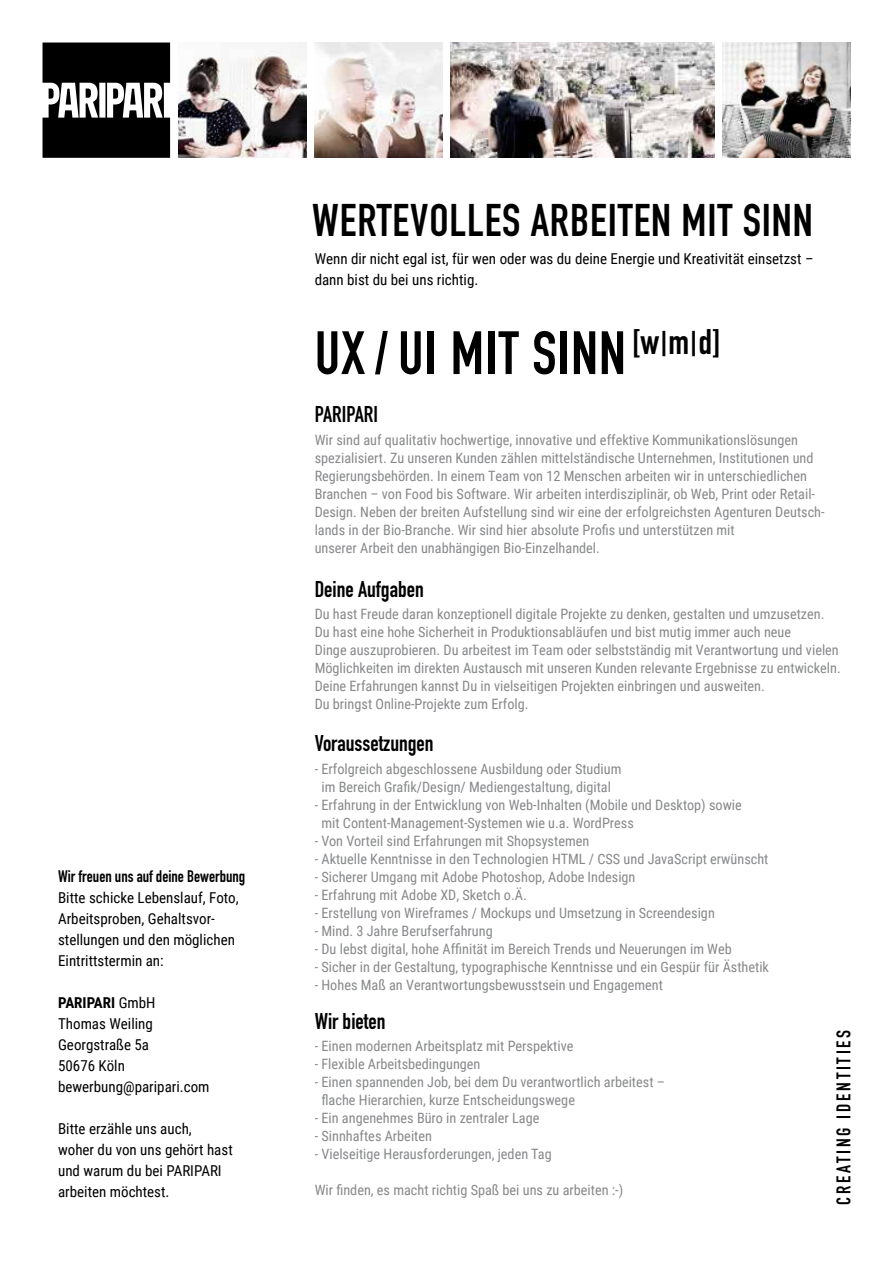
<style>
.page{position:relative;width:893px;height:1263px;background:#fff}
.page>*{position:absolute;margin:0;border:0;box-sizing:border-box;transform-origin:0 0}
.t1{font:60px "DIN Engschrift";letter-spacing:.02em;color:#000}
.t2{font:45px "DIN Engschrift";letter-spacing:.02em;color:#000}
.t3{font:22.5px "DIN Engschrift";color:#000}
.t4{font:19.5px "DIN Engschrift";letter-spacing:.14em;color:#000}
.t5{font:16.5px "DIN Engschrift";color:#000}
.t6{font:15px/21px "Roboto Condensed";color:#000}
.t7{font:14.25px/18px "Roboto Condensed";color:#87888a}
.s1{font-weight:700}
</style>
<div class="page">
<img style="left:179px;top:43px;width:127px;height:115px">
<img style="left:315px;top:43px;width:127px;height:115px">
<img style="left:723px;top:43px;width:127px;height:115px">
<img style="left:451px;top:43px;width:263px;height:115px">
<svg style="left:43px;top:43px;width:127px;height:115px"></svg>
<p class="t5" style="left:58px;top:866px;width:189px">Wir freuen uns auf deine Bewerbung</p>
<p class="t6" style="left:58px;top:887px;width:182px">Bitte schicke Lebenslauf, Foto,<br>Arbeitsproben, Gehaltsvor&shy;stellungen und den möglichen<br>Eintrittstermin an:</p>
<p class="t6" style="left:58px;top:992px;width:153px"><span class="s1">PARIPARI</span> GmbH<br>Thomas Weiling<br>Georgstraße 5a<br>50676 Köln bewerbung@paripari.com</p>
<p class="t6" style="left:58px;top:1118px;width:176px">Bitte erzähle uns auch,<br>woher du von uns gehört hast und warum du bei PARIPARI arbeiten möchtest.</p>
<h2 class="t2" style="left:312px;top:194px;width:502px">WERTEVOLLES ARBEITEN MIT SINN</h2>
<p class="t6" style="left:315px;top:248px;width:500px">Wenn dir nicht egal ist, für wen oder was du deine Energie und Kreativität einsetzst – dann bist du bei uns richtig.</p>
<h1 class="t1" style="left:315px;top:318px;width:407px">UX/ UI MIT SINN <sup>[w|m|d]</sup></h1>
<h3 class="t3" style="left:315px;top:401px;width:65px">PARIPARI</h3>
<p class="t7" style="left:315px;top:430px;width:512px">Wir sind auf qualitativ hochwertige, innovative und effektive Kommunikationslösungen spezialisiert. Zu unseren Kunden zählen mittelständische Unternehmen, Institutionen und Regierungsbehörden. In einem Team von 12 Menschen arbeiten wir in unterschiedlichen Branchen – von Food bis Software. Wir arbeiten interdisziplinär, ob Web, Print oder Retail-Design. Neben der breiten Aufstellung sind wir eine der erfolgreichsten Agenturen Deutsch&shy;lands in der Bio-Branche. Wir sind hier absolute Profis und unterstützen mit<br>unserer Arbeit den unabhängigen Bio-Einzelhandel.</p>
<h3 class="t3" style="left:315px;top:576px;width:111px">Deine Aufgaben</h3>
<p class="t7" style="left:315px;top:605px;width:528px">Du hast Freude daran konzeptionell digitale Projekte zu denken, gestalten und umzusetzen.<br>Du hast eine hohe Sicherheit in Produktionsabläufen und bist mutig immer auch neue<br>Dinge auszuprobieren. Du arbeitest im Team oder selbstständig mit Verantwortung und vielen Möglichkeiten im direkten Austausch mit unseren Kunden relevante Ergebnisse zu entwickeln.<br>Deine Erfahrungen kannst Du in vielseitigen Projekten einbringen und ausweiten.<br>Du bringst Online-Projekte zum Erfolg.</p>
<h3 class="t3" style="left:315px;top:730px;width:121px">Voraussetzungen</h3>
<p class="t7" style="left:315px;top:759px;width:308px;text-align:center">- Erfolgreich abgeschlossene Ausbildung oder Studium im Bereich Grafik/Design/ Mediengestaltung, digital</p>
<p class="t7" style="left:321px;top:795px;width:422px;text-indent:-7px">- Erfahrung in der Entwicklung von Web-Inhalten (Mobile und Desktop) sowie mit Content-Management-Systemen wie u.a. WordPress</p>
<p class="t7" style="left:315px;top:831px;width:276px">- Von Vorteil sind Erfahrungen mit Shopsystemen</p>
<p class="t7" style="left:315px;top:849px;width:455px">- Aktuelle Kenntnisse in den Technologien HTML / CSS und JavaScript erwünscht</p>
<p class="t7" style="left:315px;top:867px;width:322px">- Sicherer Umgang mit Adobe Photoshop, Adobe Indesign</p>
<p class="t7" style="left:315px;top:885px;width:214px">- Erfahrung mit Adobe XD, Sketch o.Ä.</p>
<p class="t7" style="left:315px;top:903px;width:402px">- Erstellung von Wireframes / Mockups und Umsetzung in Screendesign</p>
<p class="t7" style="left:315px;top:921px;width:180px">- Mind. 3 Jahre Berufserfahrung</p>
<p class="t7" style="left:315px;top:939px;width:419px">- Du lebst digital, hohe Affinität im Bereich Trends und Neuerungen im Web</p>
<p class="t7" style="left:315px;top:957px;width:456px">- Sicher in der Gestaltung, typographische Kenntnisse und ein Gespür für Ästhetik</p>
<p class="t7" style="left:315px;top:975px;width:350px">- Hohes Maß an Verantwortungsbewusstsein und Engagement</p>
<h3 class="t3" style="left:315px;top:1008px;width:72px">Wir bieten</h3>
<p class="t7" style="left:315px;top:1037px;width:260px">- Einen modernen Arbeitsplatz mit Perspektive</p>
<p class="t7" style="left:315px;top:1055px;width:167px">- Flexible Arbeitsbedingungen</p>
<p class="t7" style="left:321px;top:1073px;width:345px;text-indent:-7px">- Einen spannenden Job, bei dem Du verantwortlich arbeitest – flache Hierarchien, kurze Entscheidungswege</p>
<p class="t7" style="left:315px;top:1109px;width:226px">- Ein angenehmes Büro in zentraler Lage</p>
<p class="t7" style="left:315px;top:1127px;width:119px">- Sinnhaftes Arbeiten</p>
<p class="t7" style="left:315px;top:1145px;width:239px">- Vielseitige Herausforderungen, jeden Tag</p>
<p class="t7" style="left:315px;top:1181px;width:310px">Wir finden, es macht richtig Spaß bei uns zu arbeiten :-)</p>
<h3 class="t4" style="left:832px;top:1204px;width:176px;rotate:-90deg">CREATING IDENTITIES</h3>
</div>
